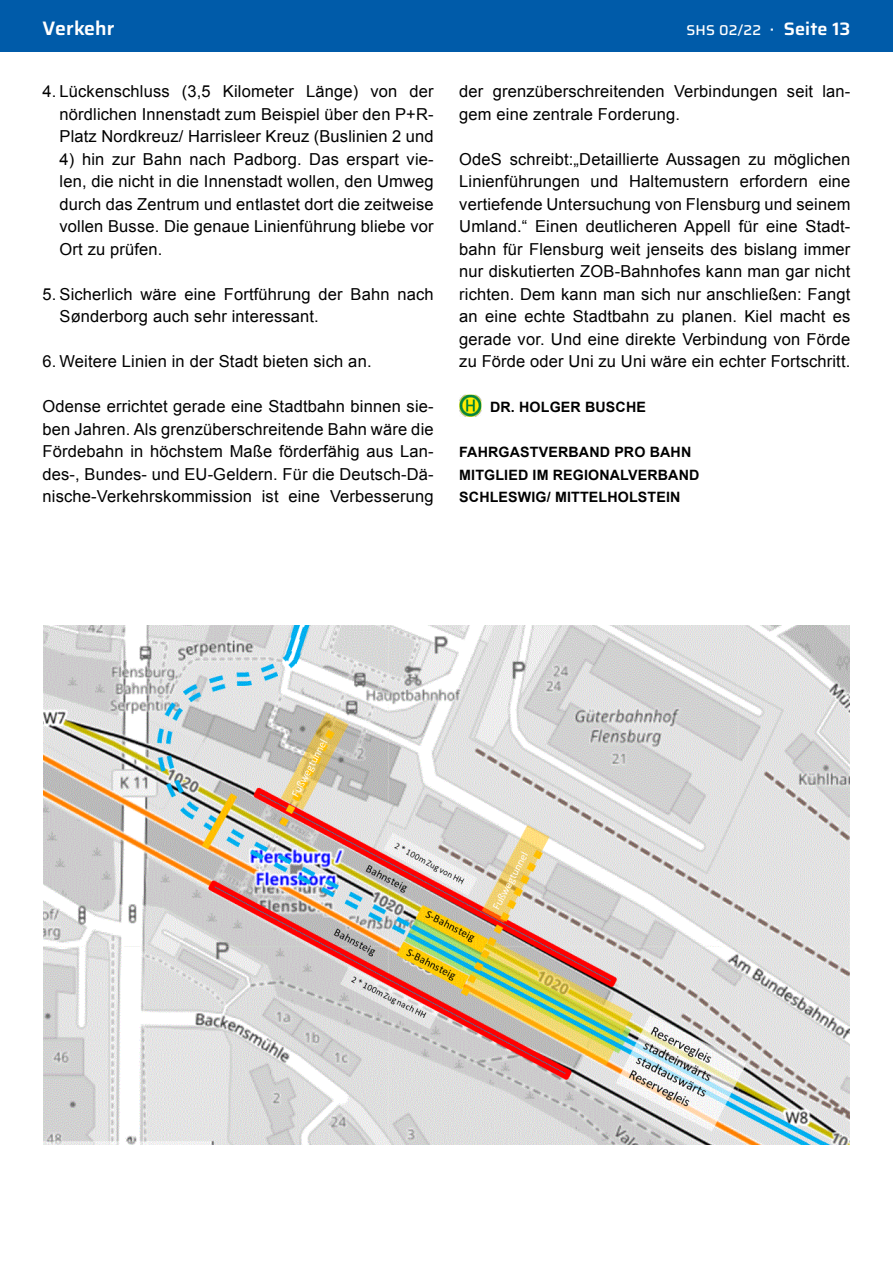
<style>
.page{position:relative;width:893px;height:1263px;background:#fff}
.page>*{position:absolute;margin:0;border:0;box-sizing:border-box;transform-origin:0 0}
.t1{font:600 19.5px "Saira";letter-spacing:.01em;color:#fff}
.t2{font:16.5px/22.5px "Arial";letter-spacing:.01em;color:#000;text-align:justify}
.t3{font:700 14.25px/22.5px "Arial";letter-spacing:.01em;color:#000}
.t4{font:500 14.25px "Saira";letter-spacing:.02em;color:#fff}
.s1{font-size:18px}
.s2{font-weight:600;font-size:18px}
</style>
<div class="page">
<img style="left:459px;top:395px;width:22px;height:22px">
<img style="left:43px;top:625px;width:807px;height:520px">
<div style="left:0;top:0;width:893px;height:51px;background:#005ba9"></div>
<p class="t1" style="left:43px;top:12px;width:74px">Verkehr</p>
<p class="t4" style="left:686px;top:18px;width:166px">SHS 02/22 <span class="s1">·</span> <span class="s2">Seite 13</span></p>
<p class="t2" style="left:60px;top:80px;width:376px;text-indent:-17px">4. Lückenschluss (3,5 Kilometer Länge) von der nördlichen Innenstadt zum Beispiel über den P+R-Platz Nordkreuz/ Harrisleer Kreuz (Buslinien 2 und</p>
<p class="t2" style="left:60px;top:148px;width:376px">4) hin zur Bahn nach Padborg. Das erspart vie&shy;len, die nicht in die Innenstadt wollen, den Umweg durch das Zentrum und entlastet dort die zeitweise vollen Busse. Die genaue Linienführung bliebe vor Ort zu prüfen.</p>
<p class="t2" style="left:60px;top:283px;width:376px;text-indent:-17px">5. Sicherlich wäre eine Fortführung der Bahn nach<br>Sønderborg auch sehr interessant.</p>
<p class="t2" style="left:43px;top:350px;width:331px">6. Weitere Linien in der Stadt bieten sich an.</p>
<p class="t2" style="left:43px;top:395px;width:393px">Odense errichtet gerade eine Stadtbahn binnen sie&shy;ben Jahren. Als grenzüberschreitende Bahn wäre die Fördebahn in höchstem Maße förderfähig aus Lan&shy;des-, Bundes- und EU-Geldern. Für die Deutsch-Dä&shy;nische-Verkehrskommission ist eine Verbesserung</p>
<p class="t2" style="left:459px;top:80px;width:393px">der grenzüberschreitenden Verbindungen seit lan&shy;gem eine zentrale Forderung.</p>
<p class="t2" style="left:459px;top:148px;width:393px">OdeS schreibt:„Detaillierte Aussagen zu möglichen Linienführungen und Haltemustern erfordern eine vertiefende Untersuchung von Flensburg und seinem Umland.“ Einen deutlicheren Appell für eine Stadt&shy;bahn für Flensburg weit jenseits des bislang immer nur diskutierten ZOB-Bahnhofes kann man gar nicht richten. Dem kann man sich nur anschließen: Fangt an eine echte Stadtbahn zu planen. Kiel macht es gerade vor. Und eine direkte Verbindung von Förde zu Förde oder Uni zu Uni wäre ein echter Fortschritt.</p>
<p class="t3" style="left:490px;top:396px;width:157px">DR. HOLGER BUSCHE</p>
<p class="t3" style="left:459px;top:441px;width:242px">FAHRGASTVERBAND PRO BAHN<br>MITGLIED IM REGIONALVERBAND<br>SCHLESWIG/ MITTELHOLSTEIN</p>
</div>
